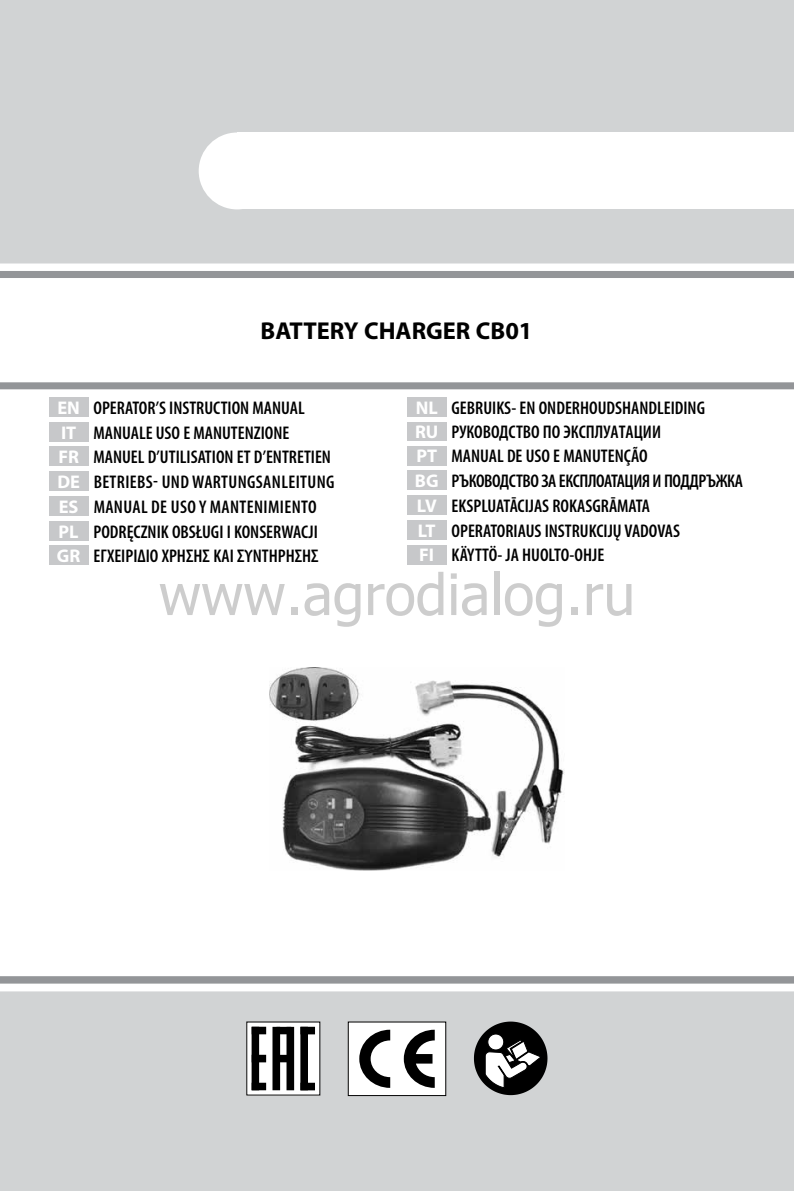
<style>
.page{position:relative;width:794px;height:1191px;background:#fff}
.page>*{position:absolute;margin:0;border:0;box-sizing:border-box;transform-origin:0 0}
.t1{font:56.88px "Tahoma";color:rgb(0 0 0/.2)}
.t2{font:700 24.5px "Myriad Pro";color:#000}
.t3{font:600 condensed 18.38px/24.7px "Myriad Pro";color:#000}
.s1{font-weight:700;font-stretch:normal;color:#fff}
</style>
<div class="page">
<div style="left:49px;top:397px;width:40px;height:20px;background:#c7c8ca"></div>
<div style="left:49px;top:422px;width:40px;height:19px;background:#c7c8ca"></div>
<div style="left:49px;top:446px;width:40px;height:20px;background:#c7c8ca"></div>
<div style="left:49px;top:471px;width:40px;height:20px;background:#c7c8ca"></div>
<div style="left:49px;top:496px;width:40px;height:20px;background:#c7c8ca"></div>
<div style="left:49px;top:521px;width:40px;height:19px;background:#c7c8ca"></div>
<div style="left:49px;top:545px;width:40px;height:20px;background:#c7c8ca"></div>
<div style="left:0;top:0;width:794px;height:272px;background:#d1d3d4"></div>
<div style="left:0;top:271px;width:794px;height:7px;background:#939598"></div>
<div style="left:0;top:382px;width:794px;height:7px;background:#939598"></div>
<div style="left:0;top:976px;width:794px;height:215px;background:#d1d3d4"></div>
<div style="left:0;top:984px;width:794px;height:7px;background:#fff"></div>
<div style="left:0;top:263px;width:794px;height:8px;background:#fff"></div>
<div style="left:0;top:976px;width:794px;height:7px;background:#939598"></div>
<div style="left:237px;top:132px;width:557px;height:77px;background:#fff"></div>
<div style="left:199px;top:132px;width:77px;height:77px;background:#fff;border-radius:50%"></div>
<img style="left:270px;top:668px;width:295px;height:202px">
<div style="left:348px;top:1022px;width:98px;height:73px;background:#fff"></div>
<div style="left:348px;top:1021px;width:98px;height:75px;border:1px solid #000"></div>
<svg style="left:359px;top:1029px;width:31px;height:58px"></svg>
<svg style="left:404px;top:1029px;width:31px;height:58px"></svg>
<svg style="left:474px;top:1021px;width:73px;height:74px"></svg>
<div style="left:247px;top:1022px;width:73px;height:73px;background:#fff"></div>
<div style="left:252px;top:1027px;width:7px;height:62px;background:#000"></div>
<div style="left:252px;top:1027px;width:14px;height:6px;background:#000"></div>
<div style="left:252px;top:1026px;width:14px;height:8px;border:1px solid #000"></div>
<div style="left:252px;top:1055px;width:14px;height:6px;background:#000"></div>
<div style="left:252px;top:1054px;width:14px;height:8px;border:1px solid #000"></div>
<div style="left:252px;top:1083px;width:14px;height:6px;background:#000"></div>
<div style="left:252px;top:1082px;width:14px;height:8px;border:1px solid #000"></div>
<div style="left:273px;top:1027px;width:7px;height:62px;background:#000"></div>
<div style="left:272px;top:1027px;width:8px;height:63px;border:1px solid #000"></div>
<div style="left:287px;top:1027px;width:7px;height:62px;background:#000"></div>
<div style="left:286px;top:1027px;width:8px;height:63px;border:1px solid #000"></div>
<div style="left:277px;top:1027px;width:14px;height:6px;background:#000"></div>
<div style="left:277px;top:1055px;width:14px;height:6px;background:#000"></div>
<div style="left:277px;top:1055px;width:14px;height:7px;border:1px solid #000"></div>
<div style="left:301px;top:1027px;width:6px;height:62px;background:#000"></div>
<div style="left:300px;top:1026px;width:8px;height:64px;border:1px solid #000"></div>
<div style="left:301px;top:1027px;width:13px;height:7px;background:#000"></div>
<div style="left:300px;top:1026px;width:15px;height:8px;border:1px solid #000"></div>
<div style="left:301px;top:1083px;width:13px;height:6px;background:#000"></div>
<div style="left:300px;top:1082px;width:15px;height:8px;border:1px solid #000"></div>
<div style="left:407px;top:397px;width:39px;height:20px;background:#c7c8ca"></div>
<div style="left:407px;top:422px;width:39px;height:19px;background:#c7c8ca"></div>
<div style="left:407px;top:445px;width:39px;height:20px;background:#c7c8ca"></div>
<div style="left:407px;top:470px;width:39px;height:20px;background:#c7c8ca"></div>
<div style="left:407px;top:495px;width:39px;height:20px;background:#c7c8ca"></div>
<div style="left:407px;top:520px;width:39px;height:20px;background:#c7c8ca"></div>
<div style="left:407px;top:544px;width:39px;height:20px;background:#c7c8ca"></div>
<h2 class="t2" style="left:261px;top:315px;width:273px">BATTERY CHARGER CB01</h2>
<p class="t3" style="left:57px;top:396px;width:279px"><span class="s1">EN</span> OPERATOR’S INSTRUCTION MANUAL<br><span class="s1">IT</span> MANUALE USO E MANUTENZIONE<br><span class="s1">FR</span> MANUEL D’UTILISATION ET D’ENTRETIEN <span class="s1">DE</span> BETRIEBS- UND WARTUNGSANLEITUNG <span class="s1">ES</span> MANUAL DE USO Y MANTENIMIENTO <span class="s1">PL</span> PODRĘCZNIK OBSŁUGI I KONSERWACJI <span class="s1">GR</span> ΕΓΧΕΙΡΙΔΙΟ ΧΡΗΣΗΣ ΚΑΙ ΣΥΝΤΗΡΗΣΗΣ</p>
<p class="t3" style="left:415px;top:396px;width:330px"><span class="s1">NL</span> GEBRUIKS- EN ONDERHOUDSHANDLEIDING<br><span class="s1">RU</span> РУКОВОДСТВО ПO ЭКCПЛУAТAЦИИ<br><span class="s1">PT</span> MANUAL DE USO E MANUTENÇÃO<br><span class="s1">BG</span> РЪКОВОДСТВО ЗА ЕКСПЛОАТАЦИЯ И ПОДДРЪЖКА <span class="s1">LV</span> EKSPLUATĀCIJAS ROKASGRĀMATA<br><span class="s1">LT</span> OPERATORIAUS INSTRUKCIJŲ VADOVAS<br><span class="s1">FI</span> KÄYTTÖ- JA HUOLTO-OHJE</p>
<h1 class="t1" style="left:159px;top:556px;width:478px">www.agrodialog.ru</h1>
</div>
